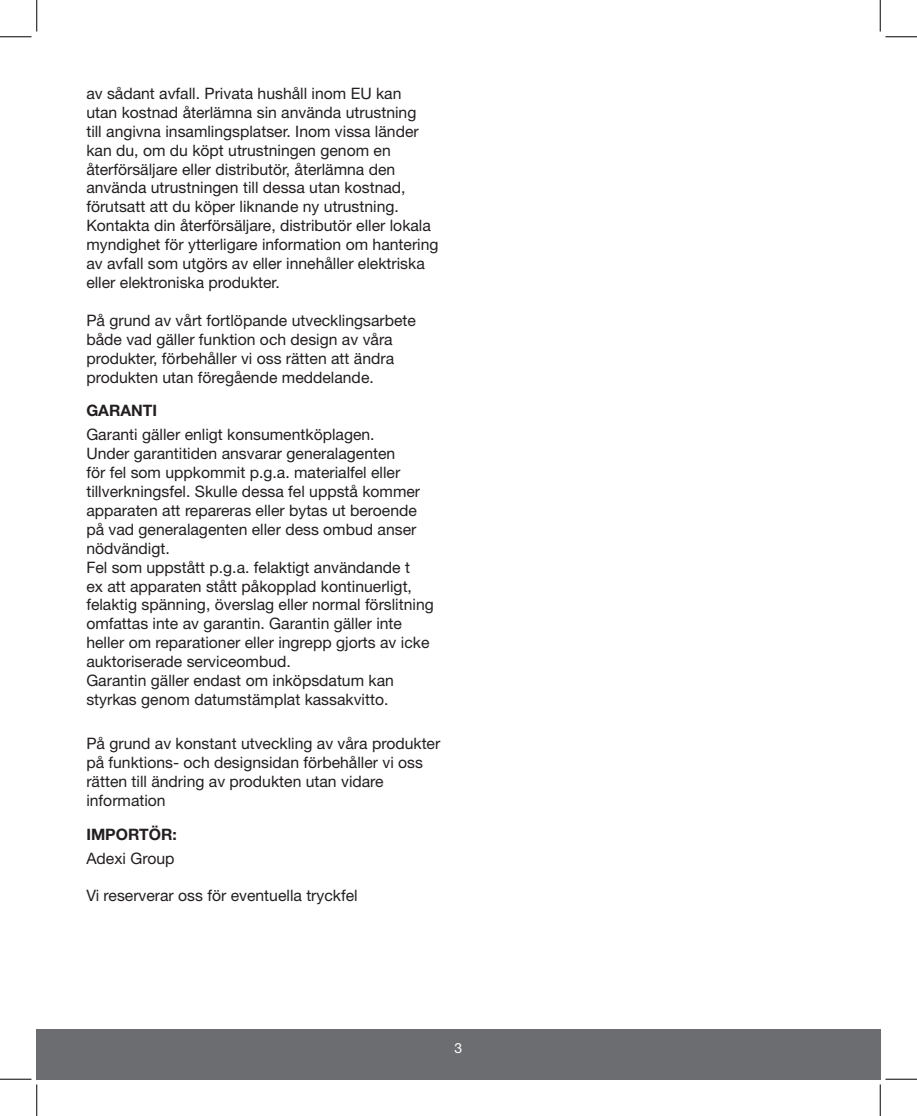
<style>
.page{position:relative;width:917px;height:1116px;background:#fff}
.page>*{position:absolute;margin:0;border:0;box-sizing:border-box;transform-origin:0 0}
.t1{font:15.75px/18.9px "Helvetica Neue";color:#231f20}
.t2{font:700 15.75px "Helvetica Neue";color:#231f20}
.t3{font:14px "Helvetica Neue";color:#fff}
</style>
<div class="page">
<div style="left:37px;top:1029px;width:843px;height:49px;background:#6c6d70"></div>
<hr style="left:0;top:36px;width:32px;height:1px;background:#000">
<hr style="left:885px;top:36px;width:32px;height:1px;background:#000">
<hr style="left:0;top:1078px;width:32px;height:1px;background:#000">
<hr style="left:885px;top:1078px;width:32px;height:1px;background:#000">
<hr style="left:36px;top:0;width:1px;height:32px;background:#000">
<hr style="left:36px;top:1084px;width:1px;height:31px;background:#000">
<hr style="left:880px;top:0;width:1px;height:32px;background:#000">
<hr style="left:880px;top:1084px;width:1px;height:31px;background:#000">
<p class="t1" style="left:86px;top:84px;width:354px">av sådant avfall. Privata hushåll inom EU kan<br>utan kostnad återlämna sin använda utrustning<br>till angivna insamlingsplatser. Inom vissa länder kan du, om du köpt utrustningen genom en återförsäljare eller distributör, återlämna den använda utrustningen till dessa utan kostnad, förutsatt att du köper liknande ny utrustning.<br>Kontakta din återförsäljare, distributör eller lokala myndighet för ytterligare information om hantering av avfall som utgörs av eller innehåller elektriska eller elektroniska produkter.</p>
<p class="t1" style="left:86px;top:310px;width:331px">På grund av vårt fortlöpande utvecklingsarbete både vad gäller funktion och design av våra produkter, förbehåller vi oss rätten att ändra produkten utan föregående meddelande.</p>
<p class="t2" style="left:86px;top:401px;width:72px">GARANTI</p>
<p class="t1" style="left:86px;top:425px;width:349px">Garanti gäller enligt konsumentköplagen.<br>Under garantitiden ansvarar generalagenten<br>för fel som uppkommit p.g.a. materialfel eller tillverkningsfel. Skulle dessa fel uppstå kommer apparaten att repareras eller bytas ut beroende på vad generalagenten eller dess ombud anser nödvändigt.<br>Fel som uppstått p.g.a. felaktigt användande t<br>ex att apparaten stått påkopplad kontinuerligt, felaktig spänning, överslag eller normal förslitning omfattas inte av garantin. Garantin gäller inte heller om reparationer eller ingrepp gjorts av icke auktoriserade serviceombud.<br>Garantin gäller endast om inköpsdatum kan styrkas genom datumstämplat kassakvitto.</p>
<p class="t1" style="left:86px;top:733px;width:355px">På grund av konstant utveckling av våra produkter på funktions- och designsidan förbehåller vi oss rätten till ändring av produkten utan vidare information</p>
<p class="t2" style="left:86px;top:824px;width:92px">IMPORTÖR:</p>
<p class="t1" style="left:86px;top:848px;width:90px">Adexi Group</p>
<p class="t1" style="left:86px;top:885px;width:273px">Vi reserverar oss för eventuella tryckfel</p>
<p class="t3" style="left:455px;top:1038px;width:9px">3</p>
</div>
